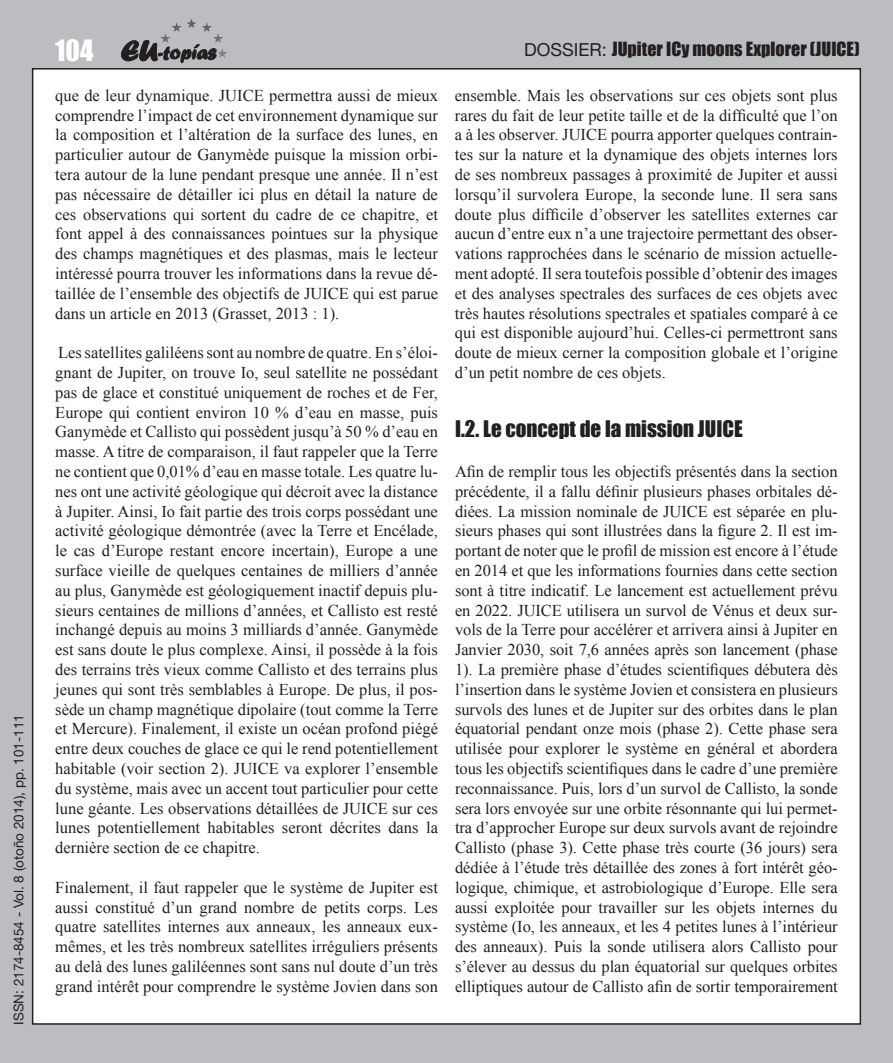
<style>
.page{position:relative;width:893px;height:1063px;background:#bcbdc0}
.page>*{position:absolute;margin:0;border:0;box-sizing:border-box;transform-origin:0 0}
.t1{font:27px "Impact";color:#fff}
.t2{font:21px "Impact";color:#231f20}
.t3{font:18px "Impact";color:#231f20}
.t4{font:16.5px/19.8px "Times New Roman";color:#231f20;text-align:justify}
.t5{font:13.5px "Helvetica Neue";color:#231f20}
.s1{font-family:"Helvetica Neue"}
</style>
<div class="page">
<div style="left:33px;top:69px;width:827px;height:955px;background:#fff"></div>
<svg style="left:121px;top:40px;width:95px;height:23px"></svg>
<hr style="left:161px;top:19px;width:66px;height:1px;background:#58595b">
<hr style="left:161px;top:20px;width:66px;height:1px;background:#59595c">
<hr style="left:161px;top:21px;width:66px;height:1px;background:#5a5a5d">
<hr style="left:161px;top:22px;width:66px;height:1px;background:#5c5c5f">
<hr style="left:161px;top:23px;width:66px;height:1px;background:#5d5d60">
<hr style="left:161px;top:24px;width:66px;height:1px;background:#5f5f62">
<hr style="left:161px;top:25px;width:66px;height:1px;background:#606063">
<hr style="left:161px;top:26px;width:66px;height:1px;background:#626265">
<hr style="left:161px;top:27px;width:66px;height:1px;background:#636366">
<hr style="left:161px;top:28px;width:66px;height:1px;background:#646467">
<hr style="left:161px;top:29px;width:66px;height:1px;background:#656568">
<hr style="left:161px;top:30px;width:66px;height:1px;background:#666669">
<hr style="left:161px;top:31px;width:66px;height:1px;background:#67676a">
<hr style="left:161px;top:32px;width:66px;height:1px;background:#68686b">
<hr style="left:161px;top:33px;width:66px;height:1px;background:#696a6d">
<hr style="left:161px;top:34px;width:66px;height:1px;background:#6a6b6e">
<hr style="left:161px;top:35px;width:66px;height:1px;background:#6c6c6f">
<hr style="left:161px;top:36px;width:66px;height:1px;background:#6c6d70">
<hr style="left:161px;top:37px;width:66px;height:1px;background:#6e6f72">
<hr style="left:161px;top:38px;width:66px;height:1px;background:#6f7073">
<hr style="left:161px;top:39px;width:66px;height:1px;background:#707174">
<hr style="left:161px;top:40px;width:66px;height:1px;background:#717275">
<hr style="left:161px;top:41px;width:66px;height:1px;background:#727376">
<hr style="left:161px;top:42px;width:66px;height:1px;background:#737477">
<hr style="left:161px;top:43px;width:66px;height:1px;background:#747578">
<hr style="left:161px;top:44px;width:66px;height:1px;background:#75777a">
<hr style="left:161px;top:45px;width:66px;height:1px;background:#76787b">
<hr style="left:161px;top:46px;width:66px;height:1px;background:#78797c">
<hr style="left:161px;top:47px;width:66px;height:1px;background:#787a7d">
<hr style="left:161px;top:48px;width:66px;height:1px;background:#7a7c7f">
<hr style="left:161px;top:49px;width:66px;height:1px;background:#7b7d80">
<hr style="left:161px;top:50px;width:66px;height:1px;background:#7b7d80">
<hr style="left:161px;top:51px;width:66px;height:1px;background:#7d7f82">
<hr style="left:161px;top:52px;width:66px;height:1px;background:#7e8083">
<hr style="left:161px;top:53px;width:66px;height:1px;background:#7f8184">
<hr style="left:161px;top:54px;width:66px;height:1px;background:#818386">
<hr style="left:161px;top:55px;width:66px;height:1px;background:#818386">
<hr style="left:161px;top:56px;width:66px;height:1px;background:#828487">
<hr style="left:161px;top:57px;width:66px;height:1px;background:#848689">
<p class="t5" style="left:11px;top:1025px;width:312px;rotate:-90deg">ISSN: 2174-8454 - Vol. 8 (otoño 2014), pp. 101-111</p>
<h1 class="t1" style="left:55px;top:29px;width:40px">104</h1>
<p class="t3" style="left:524px;top:35px;width:337px"><span class="s1">DOSSIER:</span> JUpiter ICy moons Explorer (JUICE)</p>
<p class="t4" style="left:55px;top:85px;width:384px">que de leur dynamique. JUICE permettra aussi de mieux comprendre l’impact de cet environnement dynamique sur la composition et l’altération de la surface des lunes, en particulier autour de Ganymède puisque la mission orbi&shy;tera autour de la lune pendant presque une année. Il n’est pas nécessaire de détailler ici plus en détail la nature de ces observations qui sortent du cadre de ce chapitre, et font appel à des connaissances pointues sur la physique des champs magnétiques et des plasmas, mais le lecteur intéressé pourra trouver les informations dans la revue dé&shy;taillée de l’ensemble des objectifs de JUICE qui est parue dans un article en 2013 (Grasset, 2013 : 1).</p>
<p class="t4" style="left:55px;top:342px;width:384px">Les satellites galiléens sont au nombre de quatre. En s’éloi&shy;gnant de Jupiter, on trouve Io, seul satellite ne possédant pas de glace et constitué uniquement de roches et de Fer, Europe qui contient environ 10 % d’eau en masse, puis Ganymède et Callisto qui possèdent jusqu’à 50 % d’eau en masse. A titre de comparaison, il faut rappeler que la Terre ne contient que 0,01% d’eau en masse totale. Les quatre lu&shy;nes ont une activité géologique qui décroit avec la distance à Jupiter. Ainsi, Io fait partie des trois corps possédant une activité géologique démontrée (avec la Terre et Encélade, le cas d’Europe restant encore incertain), Europe a une surface vieille de quelques centaines de milliers d’année au plus, Ganymède est géologiquement inactif depuis plu&shy;sieurs centaines de millions d’années, et Callisto est resté inchangé depuis au moins 3 milliards d’année. Ganymède est sans doute le plus complexe. Ainsi, il possède à la fois des terrains très vieux comme Callisto et des terrains plus jeunes qui sont très semblables à Europe. De plus, il pos&shy;sède un champ magnétique dipolaire (tout comme la Terre et Mercure). Finalement, il existe un océan profond piégé entre deux couches de glace ce qui le rend potentiellement habitable (voir section 2). JUICE va explorer l’ensemble du système, mais avec un accent tout particulier pour cette lune géante. Les observations détaillées de JUICE sur ces lunes potentiellement habitables seront décrites dans la dernière section de ce chapitre.</p>
<p class="t4" style="left:55px;top:877px;width:384px">Finalement, il faut rappeler que le système de Jupiter est aussi constitué d’un grand nombre de petits corps. Les quatre satellites internes aux anneaux, les anneaux eux&shy;mêmes, et les très nombreux satellites irréguliers présents au delà des lunes galiléennes sont sans nul doute d’un très grand intérêt pour comprendre le système Jovien dans son</p>
<p class="t4" style="left:455px;top:85px;width:384px">ensemble. Mais les observations sur ces objets sont plus rares du fait de leur petite taille et de la difficulté que l’on a à les observer. JUICE pourra apporter quelques contrain&shy;tes sur la nature et la dynamique des objets internes lors de ses nombreux passages à proximité de Jupiter et aussi lorsqu’il survolera Europe, la seconde lune. Il sera sans doute plus difficile d’observer les satellites externes car aucun d’entre eux n’a une trajectoire permettant des obser&shy;vations rapprochées dans le scénario de mission actuelle&shy;ment adopté. Il sera toutefois possible d’obtenir des images et des analyses spectrales des surfaces de ces objets avec très hautes résolutions spectrales et spatiales comparé à ce qui est disponible aujourd’hui. Celles-ci permettront sans doute de mieux cerner la composition globale et l’origine d’un petit nombre de ces objets.</p>
<p class="t2" style="left:455px;top:413px;width:289px">I.2. Le concept de la mission JUICE</p>
<p class="t4" style="left:455px;top:461px;width:384px">Afin de remplir tous les objectifs présentés dans la section précédente, il a fallu définir plusieurs phases orbitales dé&shy;diées. La mission nominale de JUICE est séparée en plu&shy;sieurs phases qui sont illustrées dans la figure 2. Il est im&shy;portant de noter que le profil de mission est encore à l’étude en 2014 et que les informations fournies dans cette section sont à titre indicatif. Le lancement est actuellement prévu en 2022. JUICE utilisera un survol de Vénus et deux sur&shy;vols de la Terre pour accélérer et arrivera ainsi à Jupiter en Janvier 2030, soit 7,6 années après son lancement (phase 1). La première phase d’études scientifiques débutera dès l’insertion dans le système Jovien et consistera en plusieurs survols des lunes et de Jupiter sur des orbites dans le plan équatorial pendant onze mois (phase 2). Cette phase sera utilisée pour explorer le système en général et abordera tous les objectifs scientifiques dans le cadre d’une première reconnaissance. Puis, lors d’un survol de Callisto, la sonde sera lors envoyée sur une orbite résonnante qui lui permet&shy;tra d’approcher Europe sur deux survols avant de rejoindre Callisto (phase 3). Cette phase très courte (36 jours) sera dédiée à l’étude très détaillée des zones à fort intérêt géo&shy;logique, chimique, et astrobiologique d’Europe. Elle sera aussi exploitée pour travailler sur les objets internes du système (Io, les anneaux, et les 4 petites lunes à l’intérieur des anneaux). Puis la sonde utilisera alors Callisto pour s’élever au dessus du plan équatorial sur quelques orbites elliptiques autour de Callisto afin de sortir temporairement</p>
</div>
